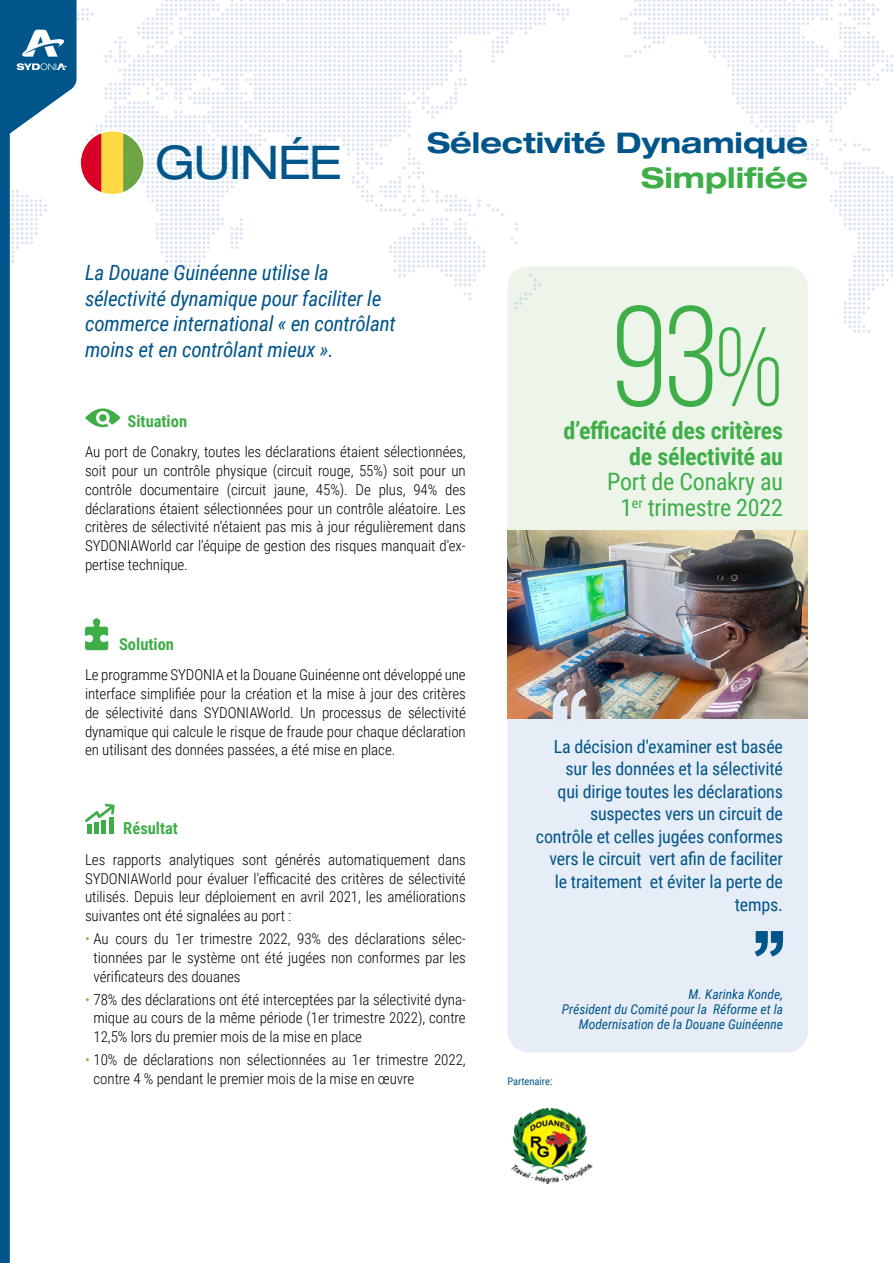
<style>
.page{position:relative;width:893px;height:1263px;background:#fff}
.page>*{position:absolute;margin:0;border:0;box-sizing:border-box;transform-origin:0 0}
.t1{font:142.8px "Bebas Neue";color:#3fae49}
.t2{font:expanded 46.5px "Helvetica Neue LT Std";letter-spacing:-.035em;color:#00558a}
.t3{font:700 expanded 28.5px "Helvetica Neue LT Std";color:#00558a}
.t4{font:700 expanded 28.5px "Helvetica Neue LT Std";color:#3fae49}
.t5{font:700 24px/25.5px "Roboto Condensed";letter-spacing:-.01em;color:#3fae49;text-align:right}
.t6{font:24px/25.5px "Roboto Condensed";letter-spacing:-.01em;color:#3fae49;text-align:center}
.t7{font:italic 21px/25.5px "Roboto Condensed";letter-spacing:-.01em;color:#00558a}
.t8{font:18px/22.5px "Roboto Condensed";letter-spacing:-.01em;color:#00558a;text-align:right}
.t9{font:700 16.5px "Roboto Condensed";color:#3fae49}
.t10{font:300 15px/18.8px "Roboto Condensed";letter-spacing:-.005em;color:#000;text-align:justify}
.t11{font:italic 13.5px/15px "Roboto Condensed";color:#00558a;text-align:right}
.t12{font:10.5px "Roboto Condensed";color:#00558a}
.s1{font-size:112.5px}
.s2{color:#72bf44}
</style>
<div class="page">
<div style="left:507px;top:266px;width:301px;height:423px;background:#edf5eb;border-radius:21px"></div>
<svg style="left:620px;top:0;width:273px;height:333px"></svg>
<img style="left:511px;top:1108px;width:82px;height:75px">
<div style="left:507px;top:675px;width:301px;height:377px;background:#e7edf6;border-radius:21px"></div>
<img style="left:507px;top:530px;width:301px;height:189px">
<svg style="left:85px;top:804px;width:30px;height:29px"></svg>
<svg style="left:85px;top:408px;width:36px;height:19px"></svg>
<svg style="left:755px;top:931px;width:28px;height:25px"></svg>
<svg style="left:85px;top:618px;width:23px;height:32px"></svg>
<svg style="left:553px;top:689px;width:34px;height:30px"></svg>
<div style="left:0;top:310px;width:10px;height:953px;background:#00558a"></div>
<svg style="left:0;top:0;width:569px;height:310px"></svg>
<h2 class="t2" style="left:155px;top:134px;width:188px">GUINÉE</h2>
<h3 class="t7" style="left:85px;top:259px;width:312px">La Douane Guinéenne utilise la sélectivité dynamique pour faciliter le commerce international « en contrôlant moins et en contrôlant mieux ».</h3>
<h3 class="t3" style="left:427px;top:125px;width:382px">Sélectivité Dynamique</h3>
<h3 class="t4" style="left:641px;top:160px;width:168px">Simplifiée</h3>
<h1 class="t1" style="left:612px;top:280px;width:173px">93<span class="s1">%</span></h1>
<p class="t9" style="left:128px;top:409px;width:61px">Situation</p>
<p class="t10" style="left:85px;top:442px;width:382px">Au port de Conakry, toutes les déclarations étaient sélectionnées, soit pour un contrôle physique (circuit rouge, 55%) soit pour un contrôle documentaire (circuit jaune, 45%). De plus, 94% des déclarations étaient sélectionnées pour un contrôle aléatoire. Les critères de sélectivité n’étaient pas mis à jour régulièrement dans SYDONIAWorld car l'équipe de gestion des risques manquait d'ex&shy;pertise technique.</p>
<p class="t9" style="left:119px;top:632px;width:56px">Solution</p>
<p class="t10" style="left:85px;top:665px;width:382px">Le programme SYDONIA et la Douane Guinéenne ont développé une interface simplifiée pour la création et la mise à jour des critères de sélectivité dans SYDONIAWorld. Un processus de sélectivité dynamique qui calcule le risque de fraude pour chaque déclaration en utilisant des données passées, a été mise en place.</p>
<p class="t9" style="left:123px;top:817px;width:56px">Résultat</p>
<p class="t10" style="left:85px;top:849px;width:382px">Les rapports analytiques sont générés automatiquement dans SYDONIAWorld pour évaluer l'efficacité des critères de sélectivité utilisés. Depuis leur déploiement en avril 2021, les améliorations suivantes ont été signalées au port :</p>
<p class="t10" style="left:94px;top:929px;width:374px;text-indent:-9px"><span class="s2">•</span> Au cours du 1er trimestre 2022, 93% des déclarations sélec&shy;tionnées par le système ont été jugées non conformes par les vérificateurs des douanes</p>
<p class="t10" style="left:94px;top:989px;width:374px;text-indent:-9px"><span class="s2">•</span> 78% des déclarations ont été interceptées par la sélectivité dyna&shy;mique au cours de la même période (1er trimestre 2022), contre 12,5% lors du premier mois de la mise en place</p>
<p class="t10" style="left:94px;top:1050px;width:374px;text-indent:-9px"><span class="s2">•</span> 10% de déclarations non sélectionnées au 1er trimestre 2022, contre 4 % pendant le premier mois de la mise en œuvre</p>
<h3 class="t5" style="left:563px;top:417px;width:221px">d’efficacité des critères de sélectivité au</h3>
<h3 class="t6" style="left:607px;top:468px;width:177px">Port de Conakry au<br>1<sup>er</sup> trimestre 2022</h3>
<p class="t8" style="left:536px;top:735px;width:249px">La décision d'examiner est basée sur les données et la sélectivité<br>qui dirige toutes les déclarations suspectes vers un circuit de contrôle et celles jugées conformes vers le circuit vert afin de faciliter le traitement et éviter la perte de temps.</p>
<p class="t11" style="left:562px;top:986px;width:223px">M. Karinka Konde,<br>Président du Comité pour la Réforme et la<br>Modernisation de la Douane Guinéenne</p>
<p class="t12" style="left:507px;top:1073px;width:47px">Partenaire:</p>
</div>
